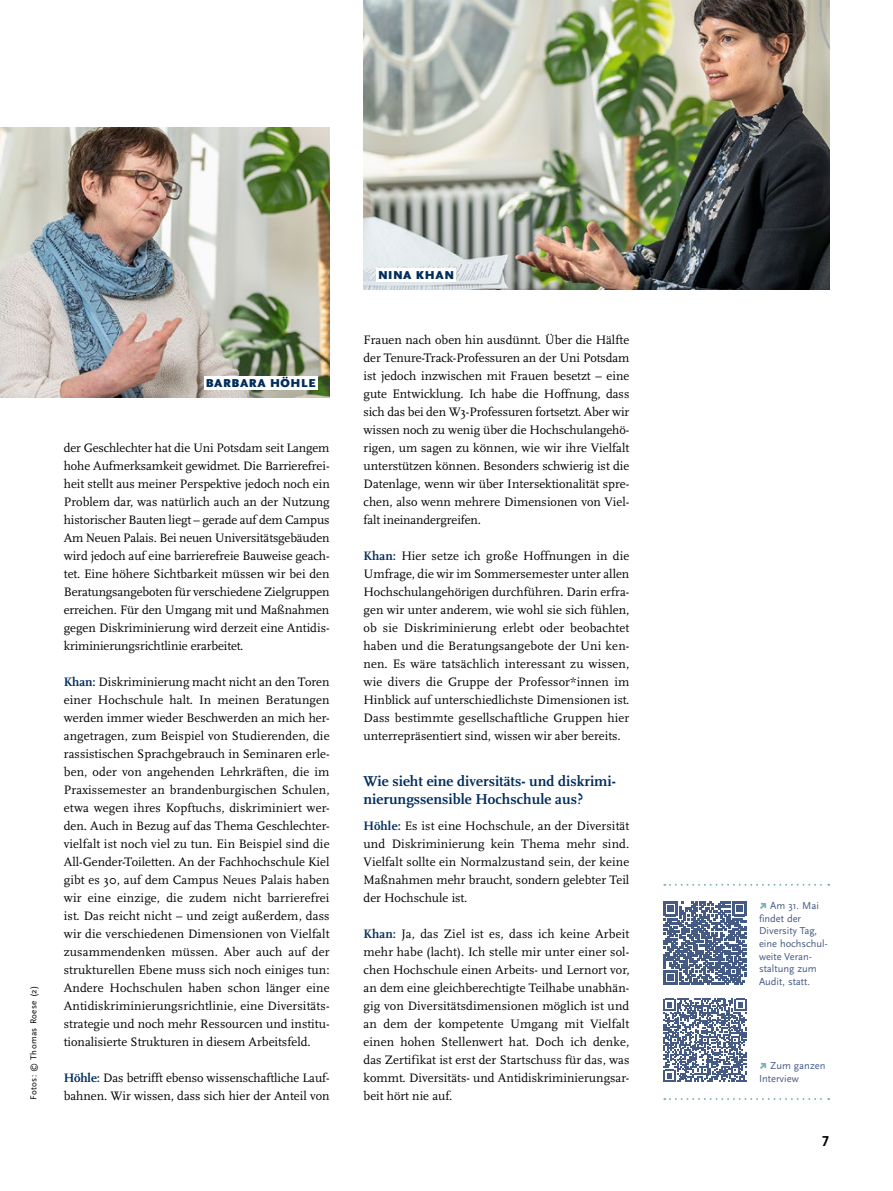
<style>
.page{position:relative;width:893px;height:1191px;background:#fff}
.page>*{position:absolute;margin:0;border:0;box-sizing:border-box;transform-origin:0 0}
.t1{font:700 15px/18px "Scala Pro";color:#002d5c}
.t2{font:700 15px "Scala Sans Pro";color:#000}
.t3{font:12.75px/18px "Scala Pro";color:#000;text-align:justify}
.t4{font:900 12px "Scala Sans Pro";letter-spacing:.05em;color:#002d5c}
.t5{font:10.5px/12.6px "Scala Sans Pro";color:#455a85}
.t6{font:9px "Scala Sans Pro";letter-spacing:.04em;color:#000}
.s1{font-weight:700;color:#002d5c}
</style>
<div class="page">
<img style="left:0;top:128px;width:330px;height:270px">
<img style="left:364px;top:0;width:465px;height:290px">
<svg style="left:663px;top:902px;width:83px;height:82px"></svg>
<svg style="left:663px;top:998px;width:83px;height:83px"></svg>
<div style="left:376px;top:268px;width:79px;height:13px;background:#fff"></div>
<div style="left:204px;top:376px;width:114px;height:13px;background:#fff"></div>
<svg style="left:664px;top:884px;width:165px;height:1px"></svg>
<svg style="left:664px;top:1098px;width:165px;height:2px"></svg>
<p class="t6" style="left:28px;top:1100px;width:116px;rotate:-90deg">Fotos: © Thomas Roese (2)</p>
<p class="t4" style="left:206px;top:376px;width:111px">BARBARA HÖHLE</p>
<p class="t3" style="left:64px;top:439px;width:267px">der Geschlechter hat die Uni Potsdam seit Langem hohe Aufmerksamkeit gewidmet. Die Barrierefrei&shy;heit stellt aus meiner Perspektive jedoch noch ein Problem dar, was natürlich auch an der Nutzung historischer Bauten liegt – gerade auf dem Campus Am Neuen Palais. Bei neuen Universitätsgebäuden wird jedoch auf eine barrierefreie Bauweise geach&shy;tet. Eine höhere Sichtbarkeit müssen wir bei den Beratungsangeboten für verschiedene Zielgruppen erreichen. Für den Umgang mit und Maßnahmen gegen Diskriminierung wird derzeit eine Antidis&shy;kriminierungsrichtlinie erarbeitet.</p>
<p class="t3" style="left:64px;top:673px;width:267px"><span class="s1">Khan:</span> Diskriminierung macht nicht an den Toren einer Hochschule halt. In meinen Beratungen werden immer wieder Beschwerden an mich her&shy;angetragen, zum Beispiel von Studierenden, die rassistischen Sprachgebrauch in Seminaren erle&shy;ben, oder von angehenden Lehrkräften, die im Praxissemester an brandenburgischen Schulen, etwa wegen ihres Kopftuchs, diskriminiert wer&shy;den. Auch in Bezug auf das Thema Geschlechter&shy;vielfalt ist noch viel zu tun. Ein Beispiel sind die All-Gender-Toiletten. An der Fachhochschule Kiel gibt es 30, auf dem Campus Neues Palais haben wir eine einzige, die zudem nicht barrierefrei ist. Das reicht nicht – und zeigt außerdem, dass wir die verschiedenen Dimensionen von Vielfalt zusammendenken müssen. Aber auch auf der strukturellen Ebene muss sich noch einiges tun:<br>Andere Hochschulen haben schon länger eine Antidiskriminierungsrichtlinie, eine Diversitäts&shy;strategie und noch mehr Ressourcen und institu&shy;tionalisierte Strukturen in diesem Arbeitsfeld.</p>
<p class="t3" style="left:64px;top:1069px;width:267px"><span class="s1">Höhle:</span> Das betrifft ebenso wissenschaftliche Lauf&shy;bahnen. Wir wissen, dass sich hier der Anteil von</p>
<p class="t4" style="left:378px;top:268px;width:77px">NINA KHAN</p>
<p class="t3" style="left:364px;top:331px;width:267px">Frauen nach oben hin ausdünnt. Über die Hälfte der Tenure-Track-Professuren an der Uni Potsdam ist jedoch inzwischen mit Frauen besetzt – eine gute Entwicklung. Ich habe die Hoffnung, dass sich das bei den W3-Professuren fortsetzt. Aber wir wissen noch zu wenig über die Hochschulangehö&shy;rigen, um sagen zu können, wie wir ihre Vielfalt unterstützen können. Besonders schwierig ist die Datenlage, wenn wir über Intersektionalität spre&shy;chen, also wenn mehrere Dimensionen von Viel&shy;falt ineinandergreifen.</p>
<p class="t3" style="left:364px;top:547px;width:267px"><span class="s1">Khan:</span> Hier setze ich große Hoffnungen in die Umfrage, die wir im Sommersemester unter allen Hochschulangehörigen durchführen. Darin erfra&shy;gen wir unter anderem, wie wohl sie sich fühlen, ob sie Diskriminierung erlebt oder beobachtet haben und die Beratungsangebote der Uni ken&shy;nen. Es wäre tatsächlich interessant zu wissen, wie divers die Gruppe der Professor*innen im Hinblick auf unterschiedlichste Dimensionen ist.<br>Dass bestimmte gesellschaftliche Gruppen hier unterrepräsentiert sind, wissen wir aber bereits.</p>
<p class="t1" style="left:364px;top:772px;width:254px">Wie sieht eine diversitäts- und diskrimi&shy;nierungssensible Hochschule aus?</p>
<p class="t3" style="left:364px;top:817px;width:267px"><span class="s1">Höhle:</span> Es ist eine Hochschule, an der Diversität und Diskriminierung kein Thema mehr sind.<br>Vielfalt sollte ein Normalzustand sein, der keine Maßnahmen mehr braucht, sondern gelebter Teil der Hochschule ist.</p>
<p class="t3" style="left:364px;top:925px;width:267px"><span class="s1">Khan:</span> Ja, das Ziel ist es, dass ich keine Arbeit mehr habe (lacht). Ich stelle mir unter einer sol&shy;chen Hochschule einen Arbeits- und Lernort vor, an dem eine gleichberechtigte Teilhabe unabhän&shy;gig von Diversitätsdimensionen möglich ist und an dem der kompetente Umgang mit Vielfalt einen hohen Stellenwert hat. Doch ich denke, das Zertifikat ist erst der Startschuss für das, was kommt. Diversitäts- und Antidiskriminierungsar&shy;beit hört nie auf.</p>
<p class="t5" style="left:759px;top:899px;width:70px;text-indent:11px">Am 31. Mai findet der<br>Diversity Tag, eine hochschul&shy;weite Veran&shy;staltung zum<br>Audit, statt.</p>
<p class="t5" style="left:759px;top:1059px;width:68px;text-indent:11px">Zum ganzen<br>Interview</p>
<p class="t2" style="left:822px;top:1132px;width:9px">7</p>
</div>
